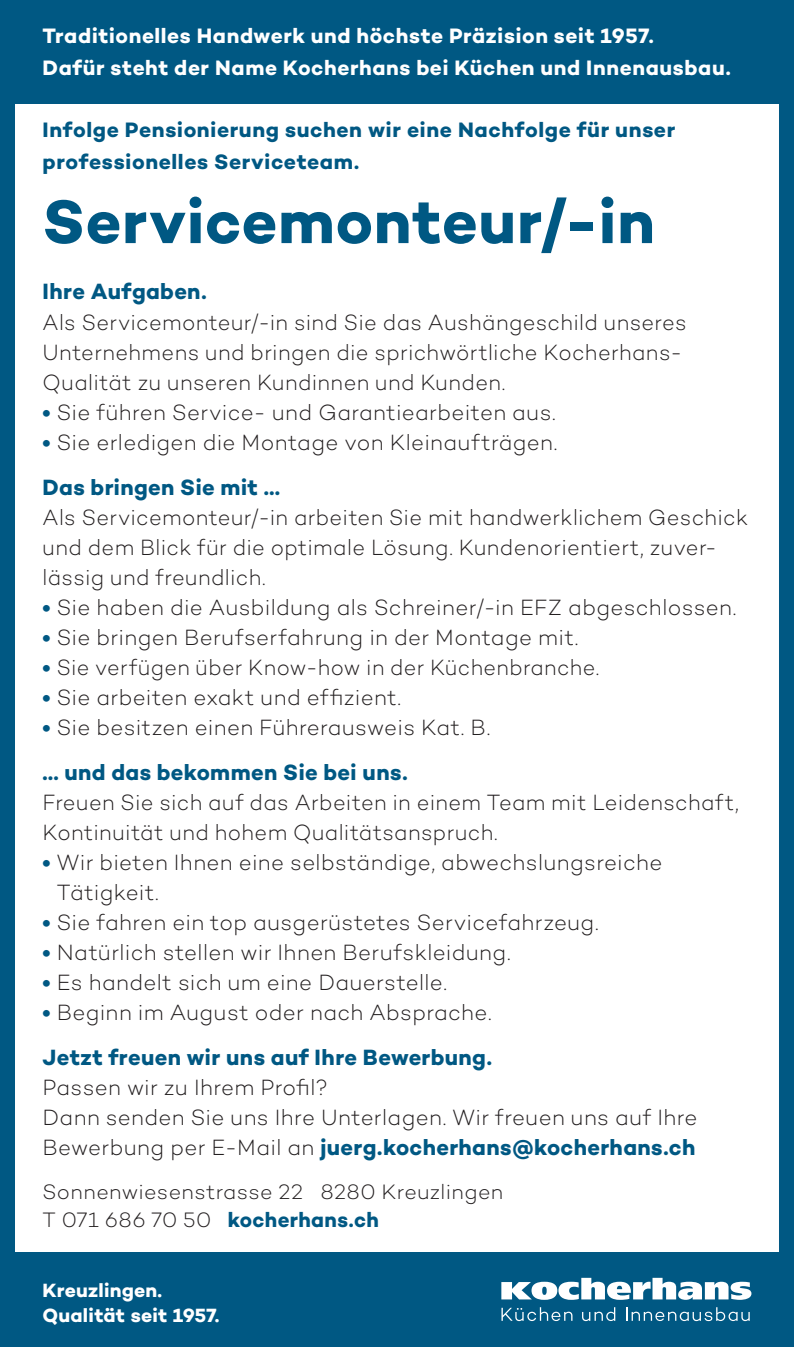
<style>
.page{position:relative;width:794px;height:1347px;background:#fff}
.page>*{position:absolute;margin:0;border:0;box-sizing:border-box;transform-origin:0 0}
.t1{font:700 62.5px "Campton";letter-spacing:.01em;color:#005883}
.t2{font:300 22.5px/30px "Campton";letter-spacing:.015em;color:#231f20}
.t3{font:300 22.5px/30px "Campton";letter-spacing:.015em;color:#231f20;scale:.96 1}
.t4{font:700 22.5px/45px "Campton";letter-spacing:.015em;color:#005883}
.t5{font:300 22.5px "Campton";letter-spacing:.015em;color:#231f20;scale:.95 1}
.t6{font:700 21.25px/32.5px "Campton";letter-spacing:.025em;color:#fff}
.t7{font:700 21.25px/32.5px "Campton";letter-spacing:.025em;color:#005883}
.t8{font:300 21.25px/28.8px "Campton";letter-spacing:.015em;color:#231f20}
.t9{font:19.5px/25px "Campton Bold DEMO";letter-spacing:.01em;color:#fff}
.s1{font-weight:700;color:#005883}
.s2{font-weight:300;color:#231f20}
</style>
<div class="page">
<div style="left:0;top:0;width:794px;height:1346px;border:15px solid #005883"></div>
<div style="left:0;top:0;width:794px;height:103px;background:#005883"></div>
<div style="left:0;top:1252px;width:794px;height:94px;background:#005883"></div>
<svg style="left:501px;top:1277px;width:250px;height:22px"></svg>
<svg style="left:501px;top:1307px;width:71px;height:14px"></svg>
<svg style="left:582px;top:1307px;width:33px;height:14px"></svg>
<svg style="left:626px;top:1307px;width:123px;height:14px"></svg>
<p class="t6" style="left:43px;top:19px;width:689px">Traditionelles Handwerk und höchste Präzision seit 1957.<br>Dafür steht der Name Kocherhans bei Küchen und Innenausbau.</p>
<p class="t7" style="left:43px;top:113px;width:634px">Infolge Pensionierung suchen wir eine Nachfolge für unser professionelles Serviceteam.</p>
<h1 class="t1" style="left:43px;top:182px;width:614px">Servicemonteur/-in</h1>
<p class="t4" style="left:43px;top:269px;width:166px">Ihre Aufgaben.</p>
<p class="t3" style="left:43px;top:306px;width:672px">Als Servicemonteur/-in sind Sie das Aushängeschild unseres<br>Unternehmens und bringen die sprichwörtliche Kocherhans-<br>Qualität zu unseren Kundinnen und Kunden.</p>
<p class="t2" style="left:43px;top:396px;width:515px"><span class="s1">•</span> Sie führen Service- und Garantiearbeiten aus.</p>
<p class="t2" style="left:43px;top:419px;width:516px;line-height:45px"><span class="s1">•</span> Sie erledigen die Montage von Kleinaufträgen.<br><span class="s1">Das bringen Sie mit …</span></p>
<p class="t3" style="left:43px;top:501px;width:736px">Als Servicemonteur/-in arbeiten Sie mit handwerklichem Geschick und dem Blick für die optimale Lösung. Kundenorientiert, zuver&shy;lässig und freundlich.</p>
<p class="t2" style="left:43px;top:591px;width:695px"><span class="s1">•</span> Sie haben die Ausbildung als Schreiner/-in EFZ abgeschlossen.</p>
<p class="t2" style="left:43px;top:621px;width:537px"><span class="s1">•</span> Sie bringen Berufserfahrung in der Montage mit.</p>
<p class="t5" style="left:43px;top:653px;width:587px"><span class="s1">•</span> Sie verfügen über Know-how in der Küchenbranche.</p>
<p class="t2" style="left:43px;top:681px;width:360px"><span class="s1">•</span> Sie arbeiten exakt und effizient.</p>
<p class="t2" style="left:43px;top:704px;width:449px;line-height:45px"><span class="s1">•</span> Sie besitzen einen Führerausweis Kat. B. <span class="s1">… und das bekommen Sie bei uns.</span></p>
<p class="t3" style="left:43px;top:786px;width:726px">Freuen Sie sich auf das Arbeiten in einem Team mit Leidenschaft,<br>Kontinuität und hohem Qualitätsanspruch.</p>
<p class="t2" style="left:57px;top:846px;width:607px;text-indent:-14px"><span class="s1">•</span> Wir bieten Ihnen eine selbständige, abwechslungsreiche<br>Tätigkeit.</p>
<p class="t2" style="left:43px;top:906px;width:557px"><span class="s1">•</span> Sie fahren ein top ausgerüstetes Servicefahrzeug.</p>
<p class="t2" style="left:43px;top:936px;width:469px"><span class="s1">•</span> Natürlich stellen wir Ihnen Berufskleidung.</p>
<p class="t2" style="left:43px;top:966px;width:406px"><span class="s1">•</span> Es handelt sich um eine Dauerstelle.</p>
<p class="t4" style="left:43px;top:989px;width:451px">• <span class="s2">Beginn im August oder nach Absprache.<br></span>Jetzt freuen wir uns auf Ihre Bewerbung.</p>
<p class="t2" style="left:43px;top:1071px;width:656px">Passen wir zu Ihrem Profil?<br>Dann senden Sie uns Ihre Unterlagen. Wir freuen uns auf Ihre<br>Bewerbung per E-Mail an <span class="s1">juerg.kocherhans@kocherhans.ch</span></p>
<p class="t8" style="left:43px;top:1176px;width:462px">Sonnenwiesenstrasse 22 8280 Kreuzlingen<br>T 071 686 70 50 <span class="s1">kocherhans.ch</span></p>
<p class="t9" style="left:43px;top:1277px;width:178px">Kreuzlingen.<br>Qualität seit 1957.</p>
</div>
